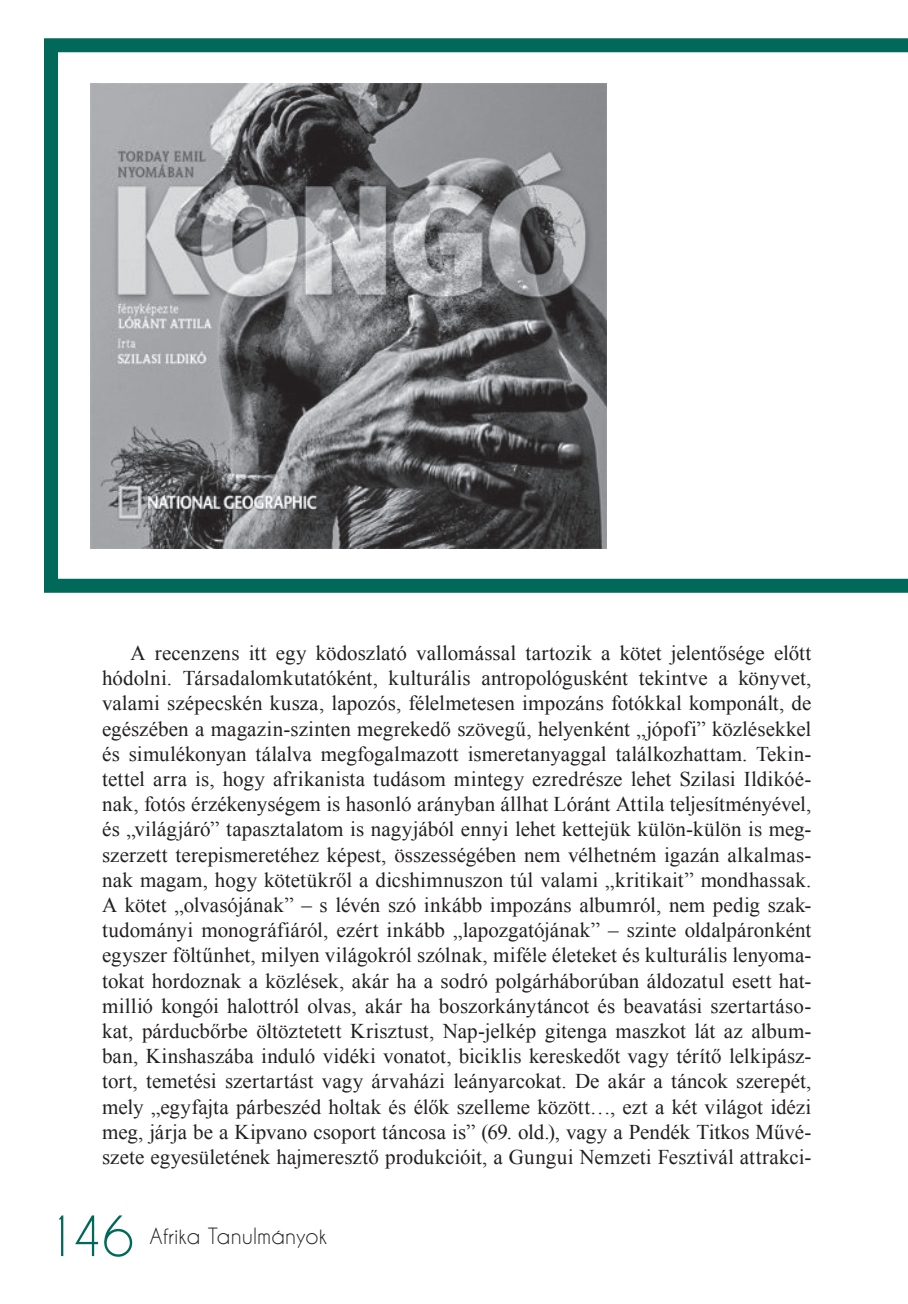
<style>
.page{position:relative;width:908px;height:1304px;background:#fff}
.page>*{position:absolute;margin:0;border:0;box-sizing:border-box;transform-origin:0 0}
.t1{font:52px "Caviar Dreams";color:#006959}
.t2{font:21px/25.2px "Times New Roman";letter-spacing:.005em;color:#231f20;text-align:justify}
.t3{font:21px "Caviar Dreams";color:#231f20}
</style>
<div class="page">
<svg style="left:44px;top:38px;width:863px;height:555px"></svg>
<img style="left:91px;top:83px;width:515px;height:466px">
<p class="t2" style="left:102px;top:640px;width:710px;text-indent:28px">A recenzens itt egy ködoszlató vallomással tartozik a kötet jelentősége előtt hódolni. Társadalomkutatóként, kulturális antropológusként tekintve a könyvet, valami szépecskén kusza, lapozós, félelmetesen impozáns fotókkal komponált, de egészében a magazin-szinten megrekedő szövegű, helyenként „jópofi” közlésekkel és simulékonyan tálalva megfogalmazott ismeretanyaggal találkozhattam. Tekin&shy;tettel arra is, hogy afrikanista tudásom mintegy ezredrésze lehet Szilasi Ildikóé&shy;nak, fotós érzékenységem is hasonló arányban állhat Lóránt Attila teljesítményével, és „világjáró” tapasztalatom is nagyjából ennyi lehet kettejük külön-külön is meg&shy;szerzett terepismeretéhez képest, összességében nem vélhetném igazán alkalmas&shy;nak magam, hogy kötetükről a dicshimnuszon túl valami „kritikait” mondhassak.<br>A kötet „olvasójának” – s lévén szó inkább impozáns albumról, nem pedig szak&shy;tudományi monográfiáról, ezért inkább „lapozgatójának” – szinte oldalpáronként egyszer föltűnhet, milyen világokról szólnak, miféle életeket és kulturális lenyoma&shy;tokat hordoznak a közlések, akár ha a sodró polgárháborúban áldozatul esett hat&shy;millió kongói halottról olvas, akár ha boszorkánytáncot és beavatási szertartáso&shy;kat, párducbőrbe öltöztetett Krisztust, Nap-jelkép gitenga maszkot lát az album&shy;ban, Kinshaszába induló vidéki vonatot, biciklis kereskedőt vagy térítő lelkipász&shy;tort, temetési szertartást vagy árvaházi leányarcokat. De akár a táncok szerepét, mely „egyfajta párbeszéd holtak és élők szelleme között…, ezt a két világot idézi meg, járja be a Kipvano csoport táncosa is” (69. old.), vagy a Pendék Titkos Művé&shy;szete egyesületének hajmeresztő produkcióit, a Gungui Nemzeti Fesztivál attrakci-</p>
<h1 class="t1" style="left:45px;top:1208px;width:90px">146</h1>
<p class="t3" style="left:149px;top:1225px;width:179px">Afrika Tanulmányok</p>
</div>
